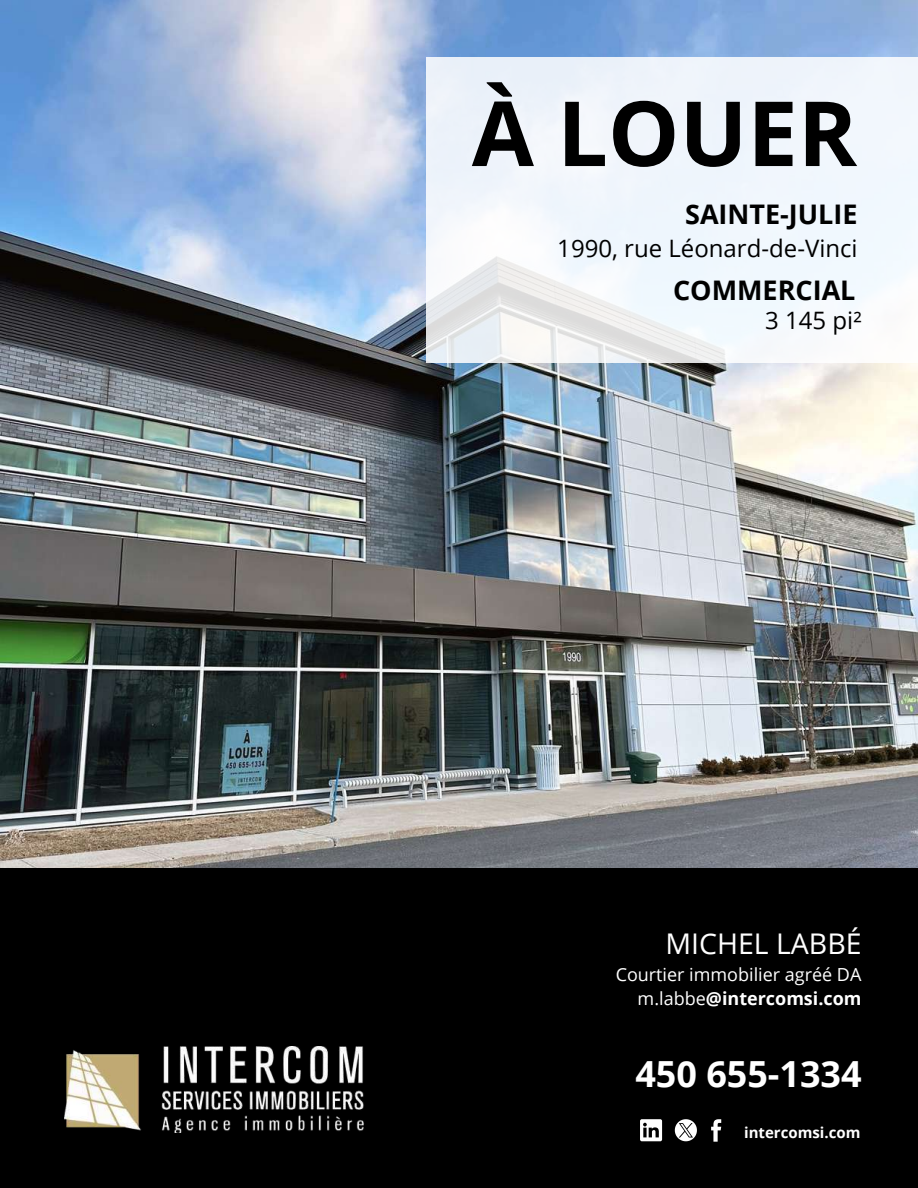
<style>
.page{position:relative;width:918px;height:1188px;background:#fff}
.page>*{position:absolute;margin:0;border:0;box-sizing:border-box;transform-origin:0 0}
.t1{font:700 90px "Open Sans";color:#000}
.t2{font:700 36px "Open Sans";color:#fff}
.t3{font:28.5px "Open Sans";color:#fff}
.t4{font:700 27px "Open Sans";color:#000}
.t5{font:24px "Open Sans";color:#000}
.t6{font:18px/24.8px "Open Sans";color:#fff;text-align:right}
.t7{font:700 15px "Open Sans";color:#fff}
.s1{font-weight:700}
</style>
<div class="page">
<img style="left:0;top:0;width:918px;height:868px">
<div style="left:0;top:868px;width:918px;height:320px;background:#000"></div>
<svg style="left:640px;top:1119px;width:22px;height:22px"></svg>
<svg style="left:711px;top:1119px;width:10px;height:23px"></svg>
<svg style="left:675px;top:1119px;width:22px;height:22px"></svg>
<img style="left:65px;top:1047px;width:299px;height:85px">
<svg style="left:426px;top:57px;width:492px;height:305px;fill:#f0f6fc"></svg>
<h1 class="t1" style="left:472px;top:70px;width:387px">À LOUER</h1>
<h3 class="t4" style="left:685px;top:195px;width:174px">SAINTE-JULIE</h3>
<h3 class="t5" style="left:557px;top:231px;width:302px">1990, rue Léonard-de-Vinci</h3>
<h3 class="t4" style="left:673px;top:271px;width:184px">COMMERCIAL</h3>
<h3 class="t5" style="left:765px;top:304px;width:98px">3 145 pi²</h3>
<h3 class="t3" style="left:665px;top:923px;width:198px">MICHEL LABBÉ</h3>
<p class="t6" style="left:616px;top:961px;width:247px">Courtier immobilier agréé DA m.labbe<span class="s1">@intercomsi.com</span></p>
<h2 class="t2" style="left:635px;top:1049px;width:228px">450 655-1334</h2>
<p class="t7" style="left:744px;top:1122px;width:118px">intercomsi.com</p>
</div>
